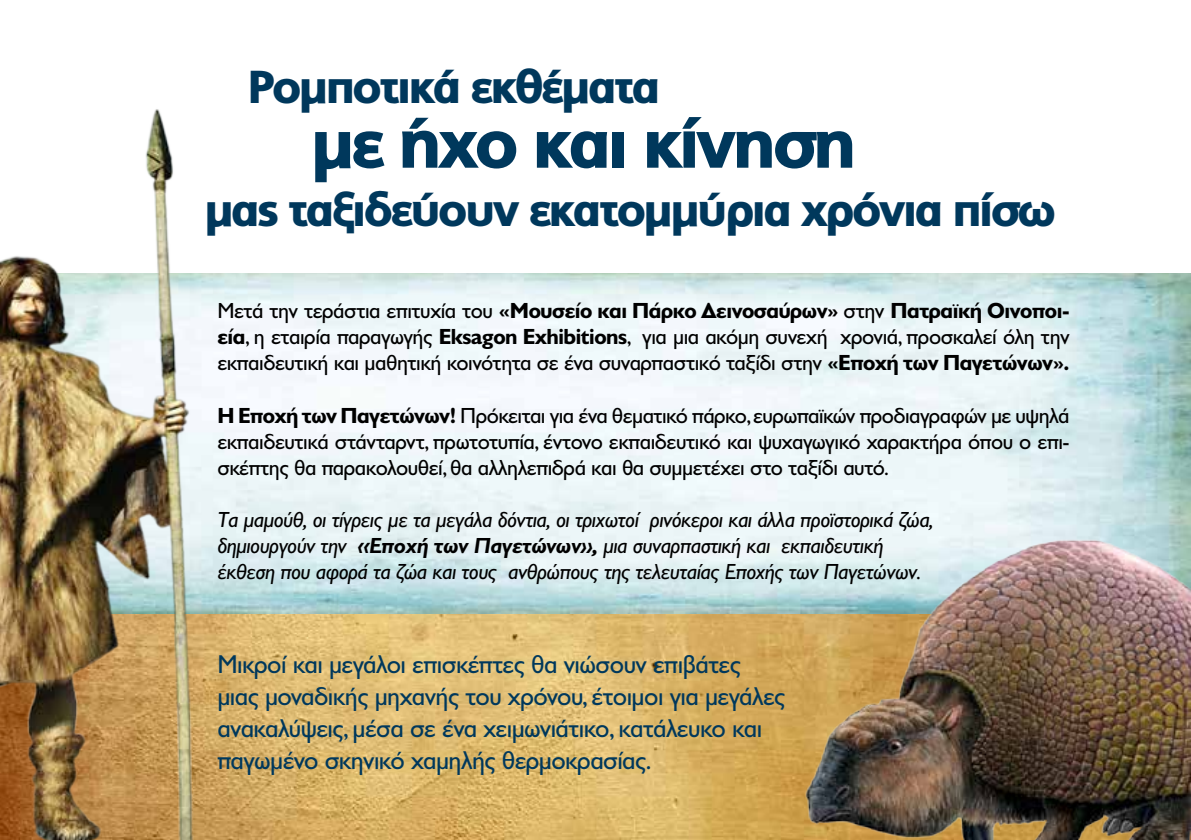
<style>
.page{position:relative;width:1191px;height:840px;background:#fff}
.page>*{position:absolute;margin:0;border:0;box-sizing:border-box;transform-origin:0 0}
.t1{font:900 69.2px "PF Catalog";letter-spacing:-.07em;color:#00385c}
.t2{font:900 46.2px "PF Catalog";letter-spacing:-.07em;color:#00385c}
.t3{font:26px/32px "Gill Sans Hel";letter-spacing:-.02em;color:#00385c}
.t4{font:22px/26px "Gill Sans Hel";letter-spacing:-.02em;color:#000;text-align:justify}
.t5{font:italic 22px/26px "Gill Sans Hel";letter-spacing:-.02em;color:#000}
.s1{font-weight:700}
</style>
<div class="page">
<img style="left:234px;top:273px;width:957px;height:566px">
<img style="left:0;top:109px;width:234px;height:730px">
<img style="left:792px;top:533px;width:399px;height:306px">
<h2 class="t2" style="left:247px;top:60px;width:415px">Ρομποτικά εκθέματα</h2>
<h1 class="t1" style="left:310px;top:103px;width:548px">με ήχο και κίνηση</h1>
<h2 class="t2" style="left:204px;top:182px;width:853px">μας ταξιδεύουν εκατομμύρια χρόνια πίσω</h2>
<p class="t4" style="left:217px;top:298px;width:853px">Μετά την τεράστια επιτυχία του <span class="s1">«Μουσείο και Πάρκο Δεινοσαύρων»</span> στην <span class="s1">Πατραϊκή Οινοποι&shy;εία</span>, η εταιρία παραγωγής <span class="s1">Eksagon Exhibitions</span>, για μια ακόμη συνεχή χρονιά, προσκαλεί όλη την εκπαιδευτική και μαθητική κοινότητα σε ένα συναρπαστικό ταξίδι στην <span class="s1">«Εποχή των Παγετώνων».</span></p>
<p class="t4" style="left:217px;top:402px;width:853px"><span class="s1">Η Εποχή των Παγετώνων!</span> Πρόκειται για ένα θεματικό πάρκο, ευρωπαϊκών προδιαγραφών με υψηλά εκπαιδευτικά στάνταρντ, πρωτοτυπία, έντονο εκπαιδευτικό και ψυχαγωγικό χαρακτήρα όπου ο επι&shy;σκέπτης θα παρακολουθεί, θα αλληλεπιδρά και θα συμμετέχει στο ταξίδι αυτό.</p>
<p class="t5" style="left:217px;top:506px;width:717px">Τα μαμούθ, οι τίγρεις με τα μεγάλα δόντια, οι τριχωτοί ρινόκεροι και άλλα προϊστορικά ζώα, δημιουργούν την <span class="s1">«Εποχή των Παγετώνων»,</span> μια συναρπαστική και εκπαιδευτική έκθεση που αφορά τα ζώα και τους ανθρώπους της τελευταίας Εποχής των Παγετώνων.</p>
<p class="t3" style="left:217px;top:648px;width:569px">Μικροί και μεγάλοι επισκέπτες θα νιώσουν επιβάτες μιας μοναδικής μηχανής του χρόνου, έτοιμοι για μεγάλες ανακαλύψεις, μέσα σε ένα χειμωνιάτικο, κατάλευκο και παγωμένο σκηνικό χαμηλής θερμοκρασίας.</p>
</div>
